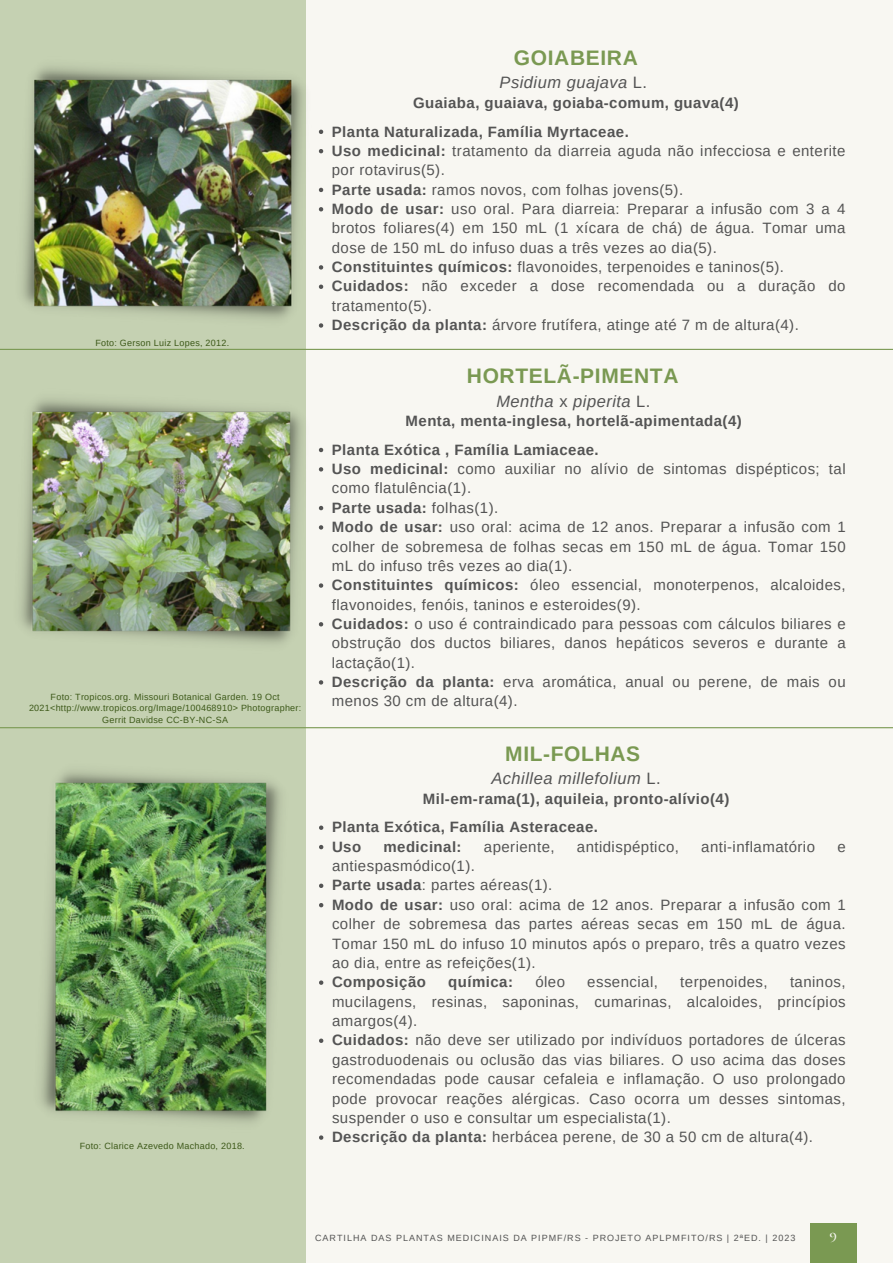
<style>
.page{position:relative;width:893px;height:1264px;background:#fff}
.page>*{position:absolute;margin:0;border:0;box-sizing:border-box;transform-origin:0 0}
.t1{font:700 21px "Arimo";letter-spacing:.03em;color:#7a9952}
.t2{font:italic 16.5px "Arimo";letter-spacing:.03em;color:#545454}
.t3{font:15px/19.4px "Arimo";letter-spacing:.03em;color:#545454;text-align:justify}
.t4{font:700 15px "Arimo";letter-spacing:.03em;color:#545454}
.t5{font:500 15px "Cormorant SC";color:#f8f7f2}
.t6{font:9px/11.2px "Arimo";letter-spacing:.03em;color:#3d5919;text-align:center}
.t7{font:9px "Arimo";letter-spacing:.11em;color:#545454}
.s1{font-style:normal}
.s2{font-weight:700}
.s3{font-weight:400}
</style>
<div class="page">
<div style="left:0;top:0;width:892px;height:1262px;background:#f8f7f2"></div>
<div style="left:0;top:0;width:306px;height:1262px;background:#c5d1b2"></div>
<hr style="left:0;top:349px;width:892px;height:1px;background:#7a9952">
<hr style="left:0;top:727px;width:892px;height:1px;background:#7a9952">
<img style="left:22px;top:66px;width:282px;height:253px">
<img style="left:20px;top:399px;width:282px;height:245px">
<svg style="left:319px;top:130px;width:4px;height:4px"></svg>
<svg style="left:319px;top:149px;width:4px;height:4px"></svg>
<svg style="left:319px;top:188px;width:4px;height:4px"></svg>
<svg style="left:319px;top:207px;width:4px;height:4px"></svg>
<svg style="left:319px;top:265px;width:4px;height:4px"></svg>
<svg style="left:319px;top:284px;width:4px;height:5px"></svg>
<svg style="left:319px;top:323px;width:4px;height:5px"></svg>
<svg style="left:319px;top:448px;width:4px;height:4px"></svg>
<svg style="left:319px;top:467px;width:4px;height:4px"></svg>
<svg style="left:319px;top:506px;width:4px;height:4px"></svg>
<svg style="left:319px;top:525px;width:4px;height:4px"></svg>
<svg style="left:319px;top:583px;width:4px;height:4px"></svg>
<svg style="left:319px;top:622px;width:4px;height:4px"></svg>
<svg style="left:319px;top:680px;width:4px;height:4px"></svg>
<svg style="left:319px;top:825px;width:4px;height:4px"></svg>
<svg style="left:319px;top:844px;width:4px;height:5px"></svg>
<svg style="left:319px;top:883px;width:4px;height:5px"></svg>
<svg style="left:319px;top:903px;width:4px;height:4px"></svg>
<svg style="left:319px;top:980px;width:4px;height:4px"></svg>
<svg style="left:319px;top:1038px;width:4px;height:4px"></svg>
<svg style="left:319px;top:1135px;width:4px;height:4px"></svg>
<img style="left:41px;top:771px;width:240px;height:352px">
<div style="left:810px;top:1223px;width:46px;height:39px;background:#7a9952"></div>
<p class="t6" style="left:95px;top:337px;width:135px">Foto: Gerson Luiz Lopes, 2012.</p>
<p class="t6" style="left:29px;top:691px;width:274px">Foto: Tropicos.org. Missouri Botanical Garden. 19 Oct<br>2021&lt;http://www.tropicos.org/Image/100468910&gt; Photographer:<br>Gerrit Davidse CC-BY-NC-SA</p>
<p class="t6" style="left:80px;top:1140px;width:166px">Foto: Clarice Azevedo Machado, 2018.</p>
<p class="t1" style="left:514px;top:46px;width:125px">GOIABEIRA</p>
<p class="t2" style="left:499px;top:73px;width:149px">Psidium guajava <span class="s1">L.</span></p>
<p class="t4" style="left:413px;top:94px;width:327px">Guaiaba, guaiava, goiaba-comum, guava(4)</p>
<p class="t4" style="left:332px;top:123px;width:298px">Planta Naturalizada, Família Myrtaceae.</p>
<p class="t3" style="left:332px;top:141px;width:515px"><span class="s2">Uso medicinal:</span> tratamento da diarreia aguda não infecciosa e enterite por rotavirus(5).</p>
<p class="t3" style="left:332px;top:180px;width:353px"><span class="s2">Parte usada:</span> ramos novos, com folhas jovens(5).</p>
<p class="t3" style="left:332px;top:199px;width:515px"><span class="s2">Modo de usar:</span> uso oral. Para diarreia: Preparar a infusão com 3 a 4 brotos foliares(4) em 150 mL (1 xícara de chá) de água. Tomar uma dose de 150 mL do infuso duas a três vezes ao dia(5).</p>
<p class="t3" style="left:332px;top:257px;width:453px"><span class="s2">Constituintes químicos:</span> flavonoides, terpenoides e taninos(5).</p>
<p class="t3" style="left:332px;top:276px;width:515px"><span class="s2">Cuidados:</span> não exceder a dose recomendada ou a duração do tratamento(5).</p>
<p class="t3" style="left:332px;top:315px;width:468px"><span class="s2">Descrição da planta:</span> árvore frutífera, atinge até 7 m de altura(4).</p>
<p class="t1" style="left:467px;top:364px;width:213px">HORTELÃ-PIMENTA</p>
<p class="t2" style="left:496px;top:391px;width:156px">Mentha <span class="s1">x</span> piperita <span class="s1">L.</span></p>
<p class="t4" style="left:405px;top:412px;width:337px">Menta, menta-inglesa, hortelã-apimentada(4)</p>
<p class="t4" style="left:332px;top:441px;width:268px">Planta Exótica , Família Lamiaceae.</p>
<p class="t3" style="left:332px;top:459px;width:515px"><span class="s2">Uso medicinal:</span> como auxiliar no alívio de sintomas dispépticos; tal como flatulência(1).</p>
<p class="t4" style="left:332px;top:499px;width:168px">Parte usada: <span class="s3">folhas(1).</span></p>
<p class="t3" style="left:332px;top:517px;width:515px"><span class="s2">Modo de usar:</span> uso oral: acima de 12 anos. Preparar a infusão com 1 colher de sobremesa de folhas secas em 150 mL de água. Tomar 150 mL do infuso três vezes ao dia(1).</p>
<p class="t3" style="left:332px;top:575px;width:515px"><span class="s2">Constituintes químicos:</span> óleo essencial, monoterpenos, alcaloides, flavonoides, fenóis, taninos e esteroides(9).</p>
<p class="t3" style="left:332px;top:614px;width:515px"><span class="s2">Cuidados:</span> o uso é contraindicado para pessoas com cálculos biliares e obstrução dos ductos biliares, danos hepáticos severos e durante a lactação(1).</p>
<p class="t3" style="left:332px;top:672px;width:515px"><span class="s2">Descrição da planta:</span> erva aromática, anual ou perene, de mais ou menos 30 cm de altura(4).</p>
<p class="t1" style="left:505px;top:742px;width:136px">MIL-FOLHAS</p>
<p class="t2" style="left:491px;top:769px;width:171px">Achillea millefolium <span class="s1">L.</span></p>
<p class="t4" style="left:423px;top:790px;width:308px">Mil-em-rama(1), aquileia, pronto-alívio(4)</p>
<p class="t4" style="left:332px;top:818px;width:267px">Planta Exótica, Família Asteraceae.</p>
<p class="t4" style="left:332px;top:838px;width:31px">Uso</p>
<p class="t4" style="left:383px;top:838px;width:80px">medicinal:</p>
<p class="t3" style="left:484px;top:836px;width:72px">aperiente,</p>
<p class="t3" style="left:577px;top:836px;width:104px">antidispéptico,</p>
<p class="t3" style="left:701px;top:836px;width:115px">anti-inflamatório</p>
<p class="t3" style="left:837px;top:836px;width:10px">e</p>
<p class="t3" style="left:332px;top:856px;width:144px">antiespasmódico(1).</p>
<p class="t3" style="left:332px;top:875px;width:222px"><span class="s2">Parte usada</span>: partes aéreas(1).</p>
<p class="t3" style="left:332px;top:895px;width:515px"><span class="s2">Modo de usar:</span> uso oral: acima de 12 anos. Preparar a infusão com 1 colher de sobremesa das partes aéreas secas em 150 mL de água.<br>Tomar 150 mL do infuso 10 minutos após o preparo, três a quatro vezes ao dia, entre as refeições(1).</p>
<p class="t4" style="left:332px;top:973px;width:95px">Composição</p>
<p class="t4" style="left:448px;top:973px;width:66px">química:</p>
<p class="t3" style="left:535px;top:972px;width:31px">óleo</p>
<p class="t3" style="left:587px;top:972px;width:72px">essencial,</p>
<p class="t3" style="left:680px;top:972px;width:89px">terpenoides,</p>
<p class="t3" style="left:332px;top:972px;width:515px;text-indent:458px">taninos, mucilagens, resinas, saponinas, cumarinas, alcaloides, princípios amargos(4).</p>
<p class="t3" style="left:332px;top:1030px;width:515px"><span class="s2">Cuidados:</span> não deve ser utilizado por indivíduos portadores de úlceras gastroduodenais ou oclusão das vias biliares. O uso acima das doses recomendadas pode causar cefaleia e inflamação. O uso prolongado pode provocar reações alérgicas. Caso ocorra um desses sintomas, suspender o uso e consultar um especialista(1).</p>
<p class="t3" style="left:332px;top:1127px;width:482px"><span class="s2">Descrição da planta:</span> herbácea perene, de 30 a 50 cm de altura(4).</p>
<p class="t7" style="left:315px;top:1232px;width:481px">CARTILHA DAS PLANTAS MEDICINAIS DA PIPMF/RS - PROJETO APLPMFITO/RS | 2ªED. | 2023</p>
<p class="t5" style="left:829px;top:1225px;width:9px">9</p>
</div>
